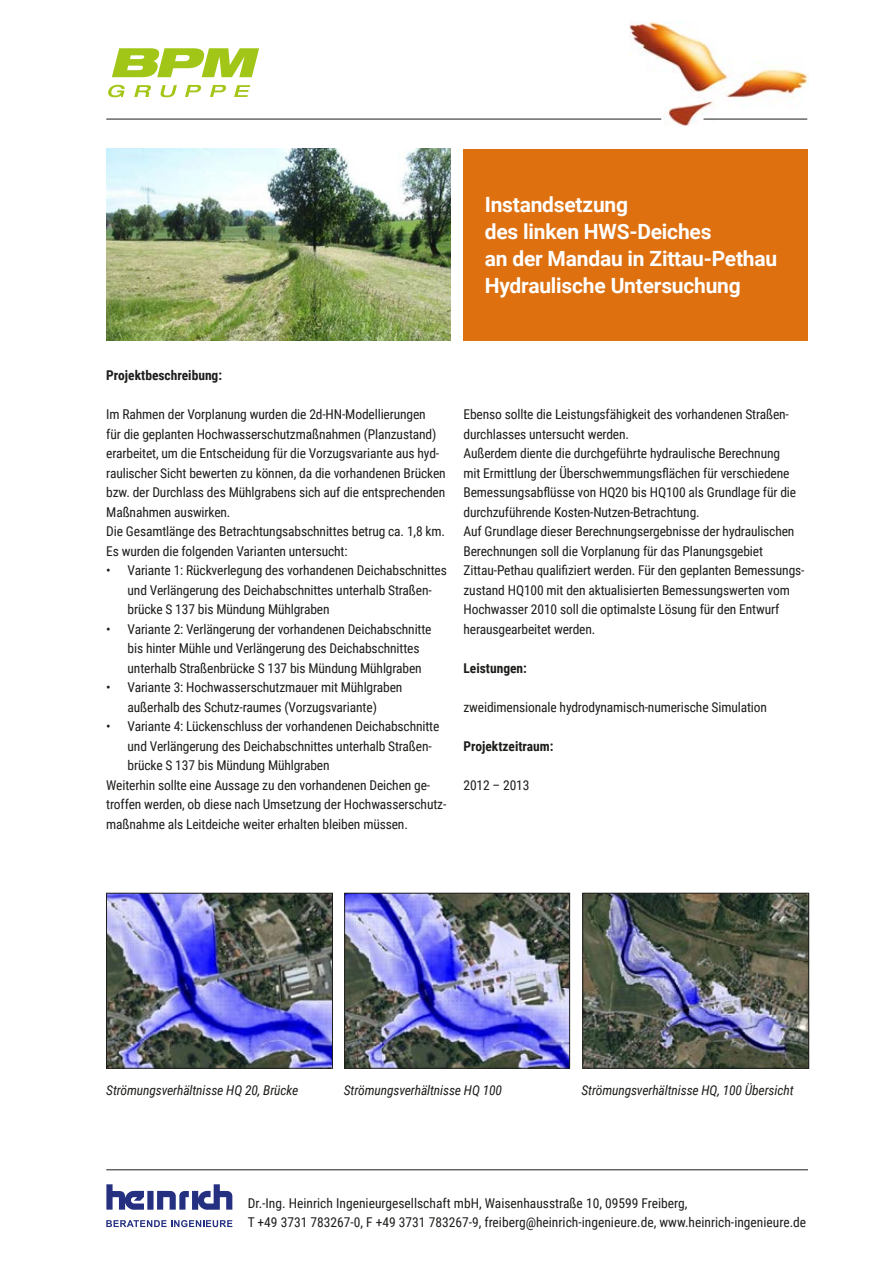
<style>
.page{position:relative;width:893px;height:1263px;background:#fff}
.page>*{position:absolute;margin:0;border:0;box-sizing:border-box;transform-origin:0 0}
.t1{font:700 21px/27px "Roboto";letter-spacing:-.01em;color:#fff}
.t2{font:13.5px/19.5px "Roboto Condensed";letter-spacing:-.01em;color:#1d1d1b}
.t3{font:italic 13.5px "Roboto Condensed";letter-spacing:-.01em;color:#1d1d1b}
.t4{font:700 13.5px "Roboto Condensed";color:#1d1d1b}
</style>
<div class="page">
<img style="left:629px;top:21px;width:179px;height:105px">
<svg style="left:112px;top:48px;width:147px;height:29px"></svg>
<svg style="left:108px;top:85px;width:17px;height:12px"></svg>
<svg style="left:160px;top:85px;width:17px;height:12px"></svg>
<svg style="left:134px;top:85px;width:17px;height:12px"></svg>
<svg style="left:210px;top:85px;width:16px;height:12px"></svg>
<svg style="left:234px;top:85px;width:16px;height:12px"></svg>
<svg style="left:185px;top:85px;width:16px;height:12px"></svg>
<hr style="left:106px;top:119px;width:555px;height:1px;background:#1d1d1b">
<hr style="left:703px;top:119px;width:104px;height:1px;background:#1d1d1b">
<div style="left:463px;top:149px;width:345px;height:191px;background:#de7010"></div>
<hr style="left:106px;top:1169px;width:702px;height:1px;background:#1d1d1b">
<img style="left:106px;top:149px;width:345px;height:191px">
<svg style="left:106px;top:1184px;width:126px;height:26px"></svg>
<svg style="left:106px;top:1220px;width:126px;height:7px"></svg>
<img style="left:108px;top:895px;width:223px;height:171px">
<div style="left:106px;top:893px;width:227px;height:175px;border:1px solid #1d1d1b"></div>
<img style="left:346px;top:895px;width:222px;height:171px">
<div style="left:344px;top:893px;width:226px;height:175px;border:1px solid #1d1d1b"></div>
<img style="left:585px;top:895px;width:222px;height:171px">
<div style="left:583px;top:893px;width:226px;height:175px;border:1px solid #1d1d1b"></div>
<h1 class="t1" style="left:485px;top:190px;width:294px">Instandsetzung<br>des linken HWS-Deiches<br>an der Mandau in Zittau-Pethau<br>Hydraulische Untersuchung</h1>
<p class="t4" style="left:106px;top:366px;width:117px">Projektbeschreibung:</p>
<p class="t2" style="left:106px;top:404px;width:341px">Im Rahmen der Vorplanung wurden die 2d‑HN‑Modellierungen<br>für die geplanten Hochwasserschutzmaßnahmen (Planzustand) erarbeitet, um die Entscheidung für die Vorzugsvariante aus hyd‑ raulischer Sicht bewerten zu können, da die vorhandenen Brücken bzw. der Durchlass des Mühlgrabens sich auf die entsprechenden Maßnahmen auswirken.<br>Die Gesamtlänge des Betrachtungsabschnittes betrug ca. 1,8 km.<br>Es wurden die folgenden Varianten untersucht:</p>
<p class="t2" style="left:128px;top:560px;width:321px;text-indent:-21px">• Variante 1: Rückverlegung des vorhandenen Deichabschnittes und Verlängerung des Deichabschnittes unterhalb Straßen&shy;brücke S 137 bis Mündung Mühlgraben</p>
<p class="t2" style="left:128px;top:618px;width:306px;text-indent:-21px">• Variante 2: Verlängerung der vorhandenen Deichabschnitte bis hinter Mühle und Verlängerung des Deichabschnittes unterhalb Straßenbrücke S 137 bis Mündung Mühlgraben</p>
<p class="t2" style="left:106px;top:677px;width:298px;text-align:center">• Variante 3: Hochwasserschutzmauer mit Mühlgraben außerhalb des Schutz-raumes (Vorzugsvariante)</p>
<p class="t2" style="left:106px;top:716px;width:335px">• Variante 4: Lückenschluss der vorhandenen Deichabschnitte</p>
<p class="t2" style="left:128px;top:735px;width:305px">und Verlängerung des Deichabschnittes unterhalb Straßen-</p>
<p class="t2" style="left:128px;top:755px;width:204px">brücke S 137 bis Mündung Mühlgraben</p>
<p class="t2" style="left:106px;top:774px;width:325px">Weiterhin sollte eine Aussage zu den vorhandenen Deichen ge‑</p>
<p class="t2" style="left:106px;top:794px;width:342px">troffen werden, ob diese nach Umsetzung der Hochwasserschutz‑</p>
<p class="t2" style="left:106px;top:813px;width:303px">maßnahme als Leitdeiche weiter erhalten bleiben müssen.</p>
<p class="t2" style="left:463px;top:404px;width:343px">Ebenso sollte die Leistungsfähigkeit des vorhandenen Straßen‑ durchlasses untersucht werden.<br>Außerdem diente die durchgeführte hydraulische Berechnung<br>mit Ermittlung der Überschwemmungsflächen für verschiedene Bemessungsabflüsse von HQ20 bis HQ100 als Grundlage für die durchzuführende Kosten-Nutzen-Betrachtung.<br>Auf Grundlage dieser Berechnungsergebnisse der hydraulischen Berechnungen soll die Vorplanung für das Planungsgebiet Zittau-Pethau qualifiziert werden. Für den geplanten Bemessungs‑ zustand HQ100 mit den aktualisierten Bemessungswerten vom Hochwasser 2010 soll die optimalste Lösung für den Entwurf herausgearbeitet werden.</p>
<p class="t4" style="left:463px;top:658px;width:65px">Leistungen:</p>
<p class="t2" style="left:463px;top:696px;width:305px">zweidimensionale hydrodynamisch-numerische Simulation</p>
<p class="t4" style="left:463px;top:736px;width:92px">Projektzeitraum:</p>
<p class="t2" style="left:463px;top:774px;width:67px">2012 – 2013</p>
<p class="t3" style="left:106px;top:1080px;width:194px">Strömungsverhältnisse HQ 20, Brücke</p>
<p class="t3" style="left:344px;top:1080px;width:160px">Strömungsverhältnisse HQ 100</p>
<p class="t3" style="left:582px;top:1080px;width:214px">Strömungsverhältnisse HQ, 100 Übersicht</p>
<p class="t2" style="left:248px;top:1192px;width:560px">Dr.-Ing. Heinrich Ingenieurgesellschaft mbH, Waisenhausstraße 10, 09599 Freiberg,<br>T +49 3731 783267-0, F +49 3731 783267-9, freiberg@heinrich-ingenieure.de, www.heinrich-ingenieure.de</p>
</div>
